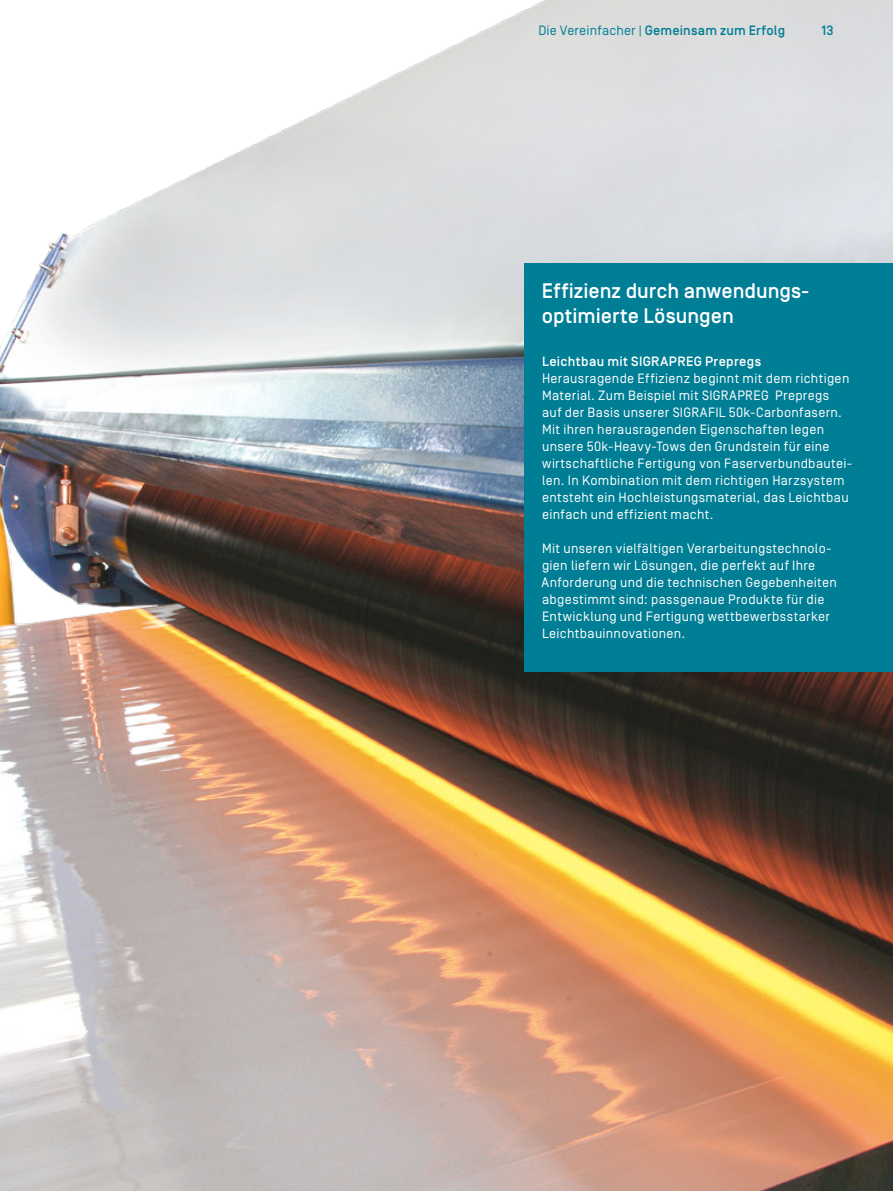
<style>
.page{position:relative;width:893px;height:1191px;background:#fff}
.page>*{position:absolute;margin:0;border:0;box-sizing:border-box;transform-origin:0 0}
.SGL_Subline2_14Pt_Medium_White{font:500 21px/25.5px "Simplon Norm";color:#fff}
.SGL_Einleitung_9Pt_Medium_White{font:13.5px/17px "Simplon Norm";letter-spacing:.025em;color:#fff}
.Kolumnentitel_9Pt_Regular_Petrol{font:500 13.5px "Simplon Norm";letter-spacing:.015em;color:#007e95}
.Paginierung_rechts_9Pt_Medium_Petrol{font:500 13.5px "Simplon Norm";color:#007e95}
.s1{font-weight:400}
.s2{font-weight:500}
</style>
<div class="page">
<img style="left:0;top:0;width:893px;height:1191px">
<div style="left:525px;top:264px;width:368px;height:408px;background:#007e95"></div>
<p class="Kolumnentitel_9Pt_Regular_Petrol" style="left:538px;top:23px;width:248px"><span class="s1">Die Vereinfacher |</span> Gemeinsam zum Erfolg</p>
<p class="Paginierung_rechts_9Pt_Medium_Petrol" style="left:821px;top:23px;width:13px">13</p>
<p class="SGL_Subline2_14Pt_Medium_White" style="left:542px;top:279px;width:269px">Effizienz durch anwendungs&shy;optimierte Lösungen</p>
<p class="SGL_Einleitung_9Pt_Medium_White" style="left:542px;top:353px;width:312px"><span class="s2">Leichtbau mit SIGRAPREG Prepregs </span>Herausragende Effizienz beginnt mit dem richtigen Material. Zum Beispiel mit SIGRAPREG Prepregs<br>auf der Basis unserer SIGRAFIL 50k-Carbonfasern.<br>Mit ihren herausragenden Eigenschaften legen unsere 50k-Heavy-Tows den Grundstein für eine wirtschaftliche Fertigung von Faserverbundbautei&shy;len. In Kombination mit dem richtigen Harzsystem entsteht ein Hochleistungsmaterial, das Leichtbau einfach und effizient macht.</p>
<p class="SGL_Einleitung_9Pt_Medium_White" style="left:541px;top:540px;width:297px">Mit unseren vielfältigen Verarbeitungstechnolo&shy;gien liefern wir Lösungen, die perfekt auf Ihre Anforderung und die technischen Gegebenheiten abgestimmt sind: passgenaue Produkte für die Entwicklung und Fertigung wettbewerbsstarker Leichtbauinnovationen.</p>
</div>
